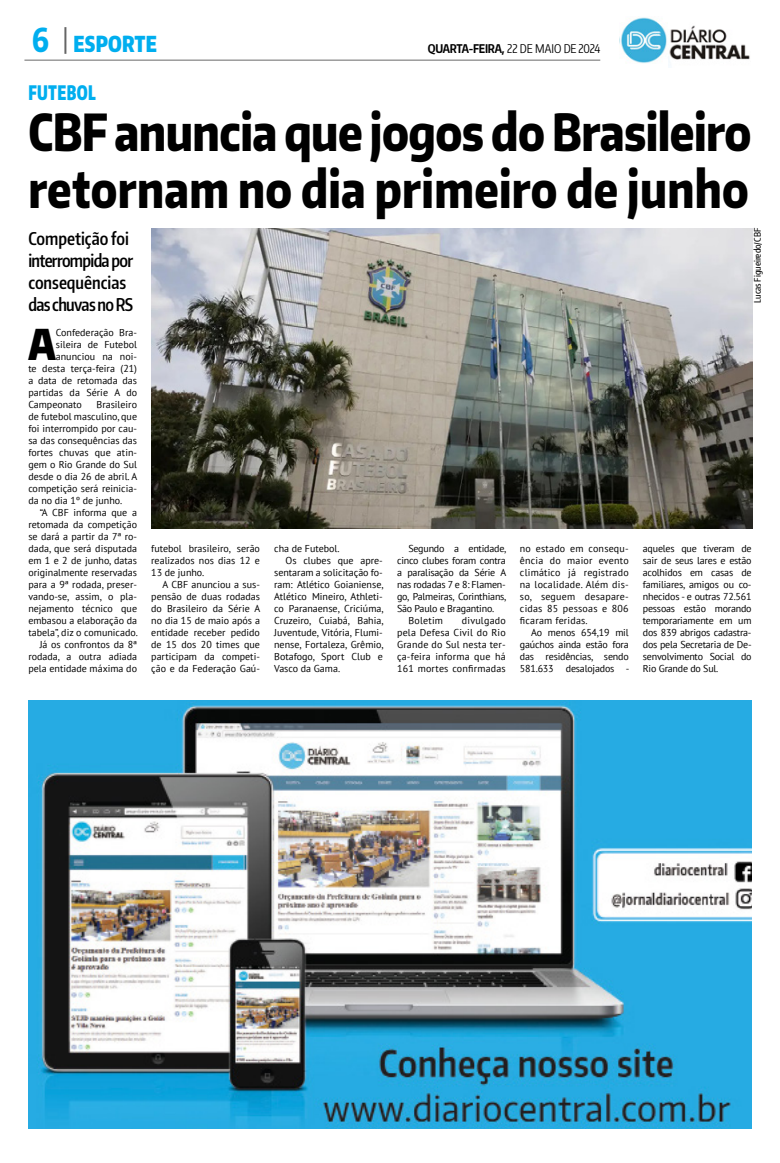
<style>
.page{position:relative;width:780px;height:1163px;background:#fff}
.page>*{position:absolute;margin:0;border:0;box-sizing:border-box;transform-origin:0 0}
.t1{font:800 51px/57px "Encode Sans Narrow";letter-spacing:-.015em;color:#000;scale:.85 1}
.t2{font:900 42.4px "Encode Sans Compressed";color:#000}
.t3{font:900 22px "Encode Sans Compressed";letter-spacing:.01em;color:#00aeef;scale:.91 1}
.t4{font:900 20px "Encode Sans Compressed";letter-spacing:.02em;color:#00aeef;scale:.8 1}
.t5{font:600 17.5px/22px "Encode Sans Compressed";letter-spacing:-.01em;color:#000}
.t6{font:12px "Encode Sans Compressed";color:#000}
.t7{font:10px/12px "PT Sans";color:#000;text-align:justify}
.t8{font:10px "PT Sans";letter-spacing:-.02em;color:#000}
.t9{font:10px "PT Sans";letter-spacing:.02em;color:#000}
.t10{font:500 9px "Encode Sans Compressed";color:#000}
.s1{font-weight:800;font-size:33px}
.s2{font-weight:700}
</style>
<div class="page">
<img style="left:669px;top:25px;width:81px;height:38px">
<img style="left:619px;top:17px;width:48px;height:46px">
<hr style="left:24px;top:60px;width:576px;height:1px;background:#000">
<hr style="left:64px;top:27px;width:2px;height:27px;background:#000">
<img style="left:28px;top:700px;width:723px;height:428px">
<img style="left:151px;top:228px;width:601px;height:300px">
<p class="t3" style="left:32px;top:30px;width:139px"><span class="s1">6</span> ESPORTE</p>
<p class="t6" style="left:428px;top:41px;width:174px"><span class="s2">QUARTA-FEIRA,</span> 22 DE MAIO DE 2024</p>
<p class="t4" style="left:28px;top:79px;width:86px">FUTEBOL</p>
<p class="t1" style="left:28px;top:102px;width:852px">CBF anuncia que jogos do Brasileiro retornam no dia primeiro de junho</p>
<p class="t5" style="left:28px;top:227px;width:106px">Competição foi interrompida por consequências das chuvas no RS</p>
<p class="t10" style="left:751px;top:302px;width:76px;rotate:-90deg">Lucas Figueiredo/CBF</p>
<p class="t2" style="left:29px;top:316px;width:29px">A</p>
<p class="t7" style="left:56px;top:326px;width:83px">Confederação Bra-</p>
<p class="t7" style="left:56px;top:338px;width:83px">sileira de Futebol</p>
<p class="t7" style="left:56px;top:350px;width:83px">anunciou na noi-</p>
<p class="t7" style="left:28px;top:362px;width:110px">te desta terça-feira (21)</p>
<p class="t7" style="left:28px;top:374px;width:110px">a data de retomada das</p>
<p class="t7" style="left:28px;top:386px;width:110px">partidas da Série A do</p>
<p class="t7" style="left:28px;top:398px;width:55px">Campeonato</p>
<p class="t7" style="left:96px;top:398px;width:42px">Brasileiro</p>
<p class="t7" style="left:28px;top:410px;width:110px">de futebol masculino, que</p>
<p class="t7" style="left:28px;top:422px;width:110px">foi interrompido por cau-</p>
<p class="t7" style="left:28px;top:434px;width:110px">sa das consequências das</p>
<p class="t7" style="left:28px;top:446px;width:110px">fortes chuvas que atin-</p>
<p class="t7" style="left:28px;top:458px;width:110px">gem o Rio Grande do Sul</p>
<p class="t7" style="left:28px;top:470px;width:111px">desde o dia 26 de abril. A</p>
<p class="t7" style="left:28px;top:482px;width:110px">competição será reinicia-</p>
<p class="t7" style="left:28px;top:494px;width:95px">da no dia 1º de junho.</p>
<p class="t7" style="left:40px;top:506px;width:99px">“A CBF informa que a</p>
<p class="t7" style="left:28px;top:518px;width:110px">retomada da competição</p>
<p class="t7" style="left:28px;top:530px;width:110px">se dará a partir da 7ª ro-</p>
<p class="t7" style="left:28px;top:542px;width:110px">dada, que será disputada</p>
<p class="t7" style="left:28px;top:554px;width:110px">em 1 e 2 de junho, datas</p>
<p class="t7" style="left:28px;top:566px;width:110px">originalmente reservadas</p>
<p class="t7" style="left:28px;top:578px;width:110px">para a 9ª rodada, preser-</p>
<p class="t7" style="left:28px;top:590px;width:110px">vando-se, assim, o pla-</p>
<p class="t7" style="left:28px;top:602px;width:110px">nejamento técnico que</p>
<p class="t7" style="left:28px;top:614px;width:110px">embasou a elaboração da</p>
<p class="t7" style="left:28px;top:626px;width:111px">tabela”, diz o comunicado.</p>
<p class="t7" style="left:40px;top:638px;width:99px">Já os confrontos da 8ª</p>
<p class="t7" style="left:28px;top:650px;width:110px">rodada, a outra adiada</p>
<p class="t7" style="left:28px;top:662px;width:110px">pela entidade máxima do</p>
<p class="t7" style="left:151px;top:542px;width:110px">futebol brasileiro, serão</p>
<p class="t7" style="left:151px;top:554px;width:110px">realizados nos dias 12 e</p>
<p class="t7" style="left:151px;top:566px;width:55px">13 de junho.</p>
<p class="t7" style="left:163px;top:578px;width:99px">A CBF anunciou a sus-</p>
<p class="t7" style="left:151px;top:590px;width:110px">pensão de duas rodadas</p>
<p class="t7" style="left:151px;top:602px;width:111px">do Brasileiro da Série A</p>
<p class="t7" style="left:151px;top:614px;width:110px">no dia 15 de maio após a</p>
<p class="t7" style="left:151px;top:626px;width:110px">entidade receber pedido</p>
<p class="t7" style="left:151px;top:638px;width:110px">de 15 dos 20 times que</p>
<p class="t7" style="left:151px;top:650px;width:110px">participam da competi-</p>
<p class="t7" style="left:151px;top:662px;width:110px">ção e da Federação Gaú-</p>
<p class="t7" style="left:274px;top:542px;width:67px">cha de Futebol.</p>
<p class="t7" style="left:285px;top:554px;width:99px">Os clubes que apre-</p>
<p class="t7" style="left:274px;top:566px;width:110px">sentaram a solicitação fo-</p>
<p class="t7" style="left:274px;top:578px;width:111px">ram: Atlético Goianiense,</p>
<p class="t7" style="left:274px;top:590px;width:110px">Atlético Mineiro, Athleti-</p>
<p class="t7" style="left:274px;top:602px;width:111px">co Paranaense, Criciúma,</p>
<p class="t7" style="left:274px;top:614px;width:111px">Cruzeiro, Cuiabá, Bahia,</p>
<p class="t7" style="left:274px;top:626px;width:110px">Juventude, Vitória, Flumi-</p>
<p class="t7" style="left:274px;top:638px;width:111px">nense, Fortaleza, Grêmio,</p>
<p class="t7" style="left:274px;top:650px;width:110px">Botafogo, Sport Club e</p>
<p class="t7" style="left:274px;top:662px;width:67px">Vasco da Gama.</p>
<p class="t8" style="left:408px;top:542px;width:100px">Segundo a entidade,</p>
<p class="t8" style="left:397px;top:554px;width:110px">cinco clubes foram contra</p>
<p class="t8" style="left:397px;top:566px;width:111px">a paralisação da Série A</p>
<p class="t8" style="left:397px;top:578px;width:110px">nas rodadas 7 e 8: Flamen-</p>
<p class="t8" style="left:397px;top:590px;width:111px">go, Palmeiras, Corinthians,</p>
<p class="t8" style="left:397px;top:602px;width:99px">São Paulo e Bragantino.</p>
<p class="t9" style="left:408px;top:614px;width:36px">Boletim</p>
<p class="t7" style="left:397px;top:614px;width:110px;text-indent:65px">divulgado pela Defesa Civil do Rio Grande do Sul nesta ter&shy;ça-feira informa que há 161 mortes confirmadas</p>
<p class="t9" style="left:520px;top:542px;width:110px">no estado em consequ-</p>
<p class="t9" style="left:520px;top:554px;width:110px">ência do maior evento</p>
<p class="t9" style="left:520px;top:566px;width:110px">climático já registrado</p>
<p class="t9" style="left:520px;top:578px;width:110px">na localidade. Além dis-</p>
<p class="t9" style="left:520px;top:590px;width:110px">so, seguem desapare-</p>
<p class="t9" style="left:520px;top:602px;width:110px">cidas 85 pessoas e 806</p>
<p class="t9" style="left:520px;top:614px;width:69px">ficaram feridas.</p>
<p class="t8" style="left:531px;top:626px;width:99px">Ao menos 654,19 mil</p>
<p class="t8" style="left:520px;top:638px;width:110px">gaúchos ainda estão fora</p>
<p class="t8" style="left:520px;top:650px;width:110px">das residências, sendo</p>
<p class="t8" style="left:520px;top:662px;width:111px">581.633 desalojados -</p>
<p class="t7" style="left:642px;top:542px;width:110px">aqueles que tiveram de sair de seus lares e estão acolhidos em casas de familiares, amigos ou co&shy;nhecidos - e outras 72.561 pessoas estão morando temporariamente em um dos 839 abrigos cadastra&shy;dos pela Secretaria de De&shy;senvolvimento Social do Rio Grande do Sul.</p>
</div>
